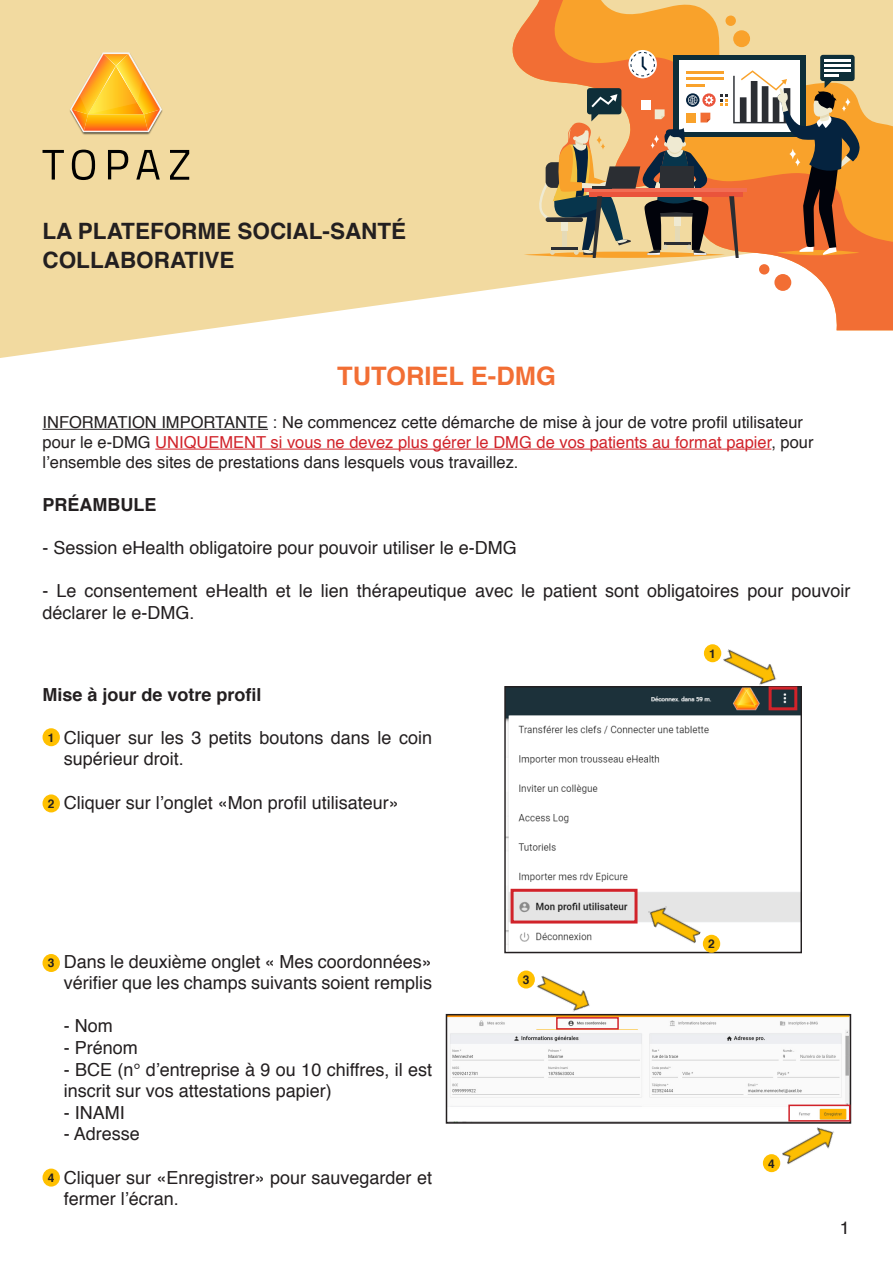
<style>
.page{position:relative;width:893px;height:1263px;background:#fff}
.page>*{position:absolute;margin:0;border:0;box-sizing:border-box;transform-origin:0 0}
.t1{font:700 25.5px "Helvetica";color:#f26e34}
.t2{font:700 22.5px "Helvetica";color:#231f20}
.t3{font:18px/21.6px "Helvetica";color:#231f20}
.t4{font:700 18px "Helvetica";color:#231f20}
.t5{font:16.5px/19.8px "Helvetica";color:#231f20}
.t6{font:700 12px "Helvetica";color:#231f20}
.s1{color:#d1232a}
</style>
<div class="page">
<svg style="left:0;top:0;width:893px;height:358px;fill:#f2daa0"></svg>
<svg style="left:509px;top:0;width:384px;height:330px"></svg>
<svg style="left:524px;top:252px;width:201px;height:6px"></svg>
<div style="left:674px;top:55px;width:132px;height:81px;background:#0e2e39"></div>
<div style="left:679px;top:60px;width:121px;height:71px;background:#fff"></div>
<hr style="left:686px;top:71px;width:38px;height:3px;background:#f9a22b">
<hr style="left:686px;top:78px;width:38px;height:2px;background:#f9a22b">
<hr style="left:686px;top:84px;width:18px;height:3px;background:#f9a22b">
<svg style="left:702px;top:93px;width:14px;height:14px"></svg>
<hr style="left:584px;top:189px;width:163px;height:3px;background:#f26e54">
<hr style="left:589px;top:192px;width:154px;height:4px;background:#ea543b">
<svg style="left:628px;top:50px;width:29px;height:28px"></svg>
<svg style="left:630px;top:52px;width:25px;height:24px"></svg>
<div style="left:733px;top:30px;width:17px;height:17px;background:#f9a22b;border-radius:50%"></div>
<div style="left:774px;top:274px;width:17px;height:17px;background:#f26e34;border-radius:50%"></div>
<div style="left:725px;top:16px;width:11px;height:10px;background:#f9a22b;border-radius:50%"></div>
<div style="left:759px;top:264px;width:10px;height:11px;background:#f26e34;border-radius:50%"></div>
<svg style="left:720px;top:55px;width:141px;height:203px"></svg>
<svg style="left:534px;top:88px;width:179px;height:170px;background:#b08f69"></svg>
<svg style="left:43px;top:150px;width:21px;height:30px"></svg>
<svg style="left:72px;top:150px;width:23px;height:30px"></svg>
<svg style="left:108px;top:150px;width:20px;height:29px"></svg>
<svg style="left:136px;top:150px;width:24px;height:30px"></svg>
<svg style="left:170px;top:150px;width:19px;height:30px"></svg>
<img style="left:67px;top:52px;width:98px;height:83px">
<svg style="left:70px;top:52px;width:92px;height:80px;background:#f9be50"></svg>
<hr style="left:43px;top:429px;width:225px;height:1px;background:#231f20">
<hr style="left:155px;top:449px;width:616px;height:1px;background:#d1232a">
<img style="left:506px;top:688px;width:294px;height:263px">
<div style="left:504px;top:686px;width:298px;height:267px;border:1px solid #231f20"></div>
<div style="left:43px;top:728px;width:17px;height:18px;background:#ffc000;border-radius:50%"></div>
<div style="left:43px;top:794px;width:17px;height:18px;background:#ffc000;border-radius:50%"></div>
<div style="left:704px;top:644px;width:17px;height:18px;background:#ffc000;border-radius:50%"></div>
<div style="left:703px;top:935px;width:17px;height:18px;background:#ffc000;border-radius:50%"></div>
<div style="left:511px;top:889px;width:126px;height:34px;border:3px solid #d1232a"></div>
<img style="left:720px;top:649px;width:61px;height:42px">
<img style="left:643px;top:900px;width:61px;height:47px">
<div style="left:769px;top:686px;width:28px;height:24px;border:3px solid #d1232a"></div>
<img style="left:449px;top:1017px;width:399px;height:101px">
<div style="left:446px;top:1014px;width:405px;height:110px;border:2px solid #231f20"></div>
<div style="left:556px;top:1017px;width:63px;height:13px;border:2px solid #d1232a"></div>
<div style="left:43px;top:954px;width:17px;height:18px;background:#ffc000;border-radius:50%"></div>
<div style="left:517px;top:970px;width:18px;height:18px;background:#ffc000;border-radius:50%"></div>
<img style="left:534px;top:976px;width:61px;height:41px">
<div style="left:43px;top:1168px;width:17px;height:18px;background:#ffc000;border-radius:50%"></div>
<div style="left:788px;top:1104px;width:62px;height:17px;border:2px solid #d1232a"></div>
<div style="left:763px;top:1154px;width:17px;height:18px;background:#ffc000;border-radius:50%"></div>
<img style="left:779px;top:1121px;width:61px;height:47px">
<p class="t2" style="left:43px;top:213px;width:365px">LA PLATEFORME SOCIAL-SANTÉ</p>
<p class="t2" style="left:43px;top:241px;width:194px">COLLABORATIVE</p>
<p class="t1" style="left:337px;top:355px;width:220px">TUTORIEL E-DMG</p>
<p class="t5" style="left:43px;top:413px;width:772px">INFORMATION IMPORTANTE : Ne commencez cette démarche de mise à jour de votre profil utilisateur pour le e-DMG <span class="s1">UNIQUEMENT si vous ne devez plus gérer le DMG de vos patients au format papier</span>, pour l’ensemble des sites de prestations dans lesquels vous travaillez.</p>
<p class="t4" style="left:43px;top:490px;width:115px">PRÉAMBULE</p>
<p class="t3" style="left:43px;top:537px;width:476px">- Session eHealth obligatoire pour pouvoir utiliser le e-DMG</p>
<p class="t3" style="left:43px;top:581px;width:809px">- Le consentement eHealth et le lien thérapeutique avec le patient sont obligatoires pour pouvoir déclarer le e-DMG.</p>
<p class="t4" style="left:43px;top:680px;width:221px">Mise à jour de votre profil</p>
<p class="t3" style="left:64px;top:727px;width:370px">Cliquer sur les 3 petits boutons dans le coin supérieur droit.</p>
<p class="t3" style="left:64px;top:792px;width:337px">Cliquer sur l’onglet «Mon profil utilisateur»</p>
<p class="t6" style="left:48px;top:728px;width:8px">1</p>
<p class="t6" style="left:48px;top:794px;width:8px">2</p>
<p class="t6" style="left:48px;top:953px;width:8px">3</p>
<p class="t6" style="left:48px;top:1168px;width:8px">4</p>
<p class="t3" style="left:64px;top:951px;width:370px">Dans le deuxième onglet « Mes coordonnées» vérifier que les champs suivants soient remplis</p>
<p class="t3" style="left:64px;top:1016px;width:50px">- Nom</p>
<p class="t3" style="left:64px;top:1037px;width:76px">- Prénom</p>
<p class="t3" style="left:64px;top:1059px;width:370px">- BCE (n° d’entreprise à 9 ou 10 chiffres, il est inscrit sur vos attestations papier)</p>
<p class="t3" style="left:64px;top:1102px;width:63px">- INAMI</p>
<p class="t3" style="left:64px;top:1124px;width:78px">- Adresse</p>
<p class="t3" style="left:64px;top:1167px;width:370px">Cliquer sur «Enregistrer» pour sauvegarder et fermer l’écran.</p>
<p class="t6" style="left:523px;top:970px;width:8px">3</p>
<p class="t6" style="left:709px;top:644px;width:8px">1</p>
<p class="t6" style="left:708px;top:934px;width:8px">2</p>
<p class="t6" style="left:768px;top:1154px;width:8px">4</p>
<p class="t3" style="left:840px;top:1217px;width:12px">1</p>
</div>
